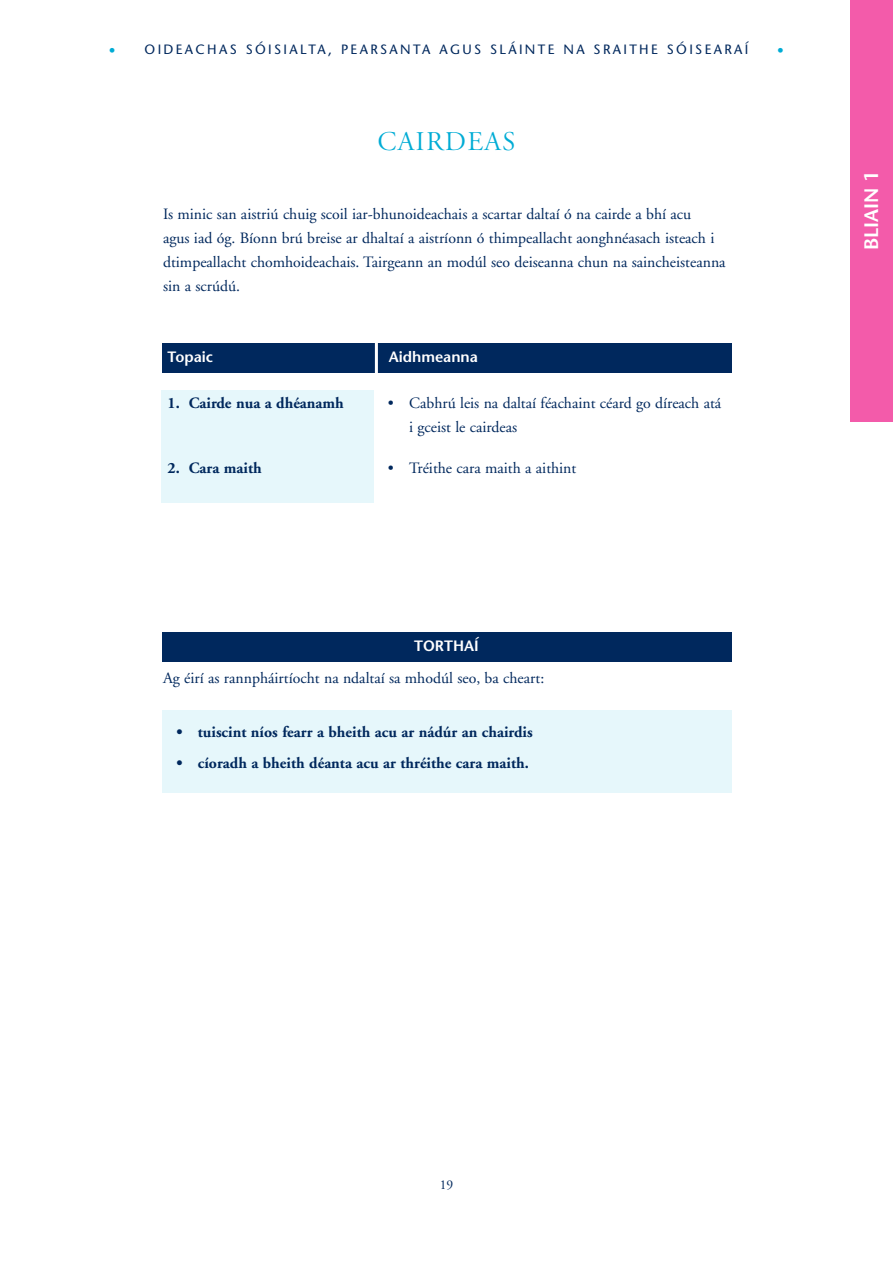
<style>
.page{position:relative;width:893px;height:1263px;background:#fff}
.page>*{position:absolute;margin:0;border:0;box-sizing:border-box;transform-origin:0 0}
.t1{font:27px "Adobe Garamond Titling";color:#00acd5}
.t2{font:600 19.5px "Stone Sans";color:#fff}
.t3{font:15.75px/24px "Adobe Garamond";color:#00285d}
.t4{font:700 15.75px "Adobe Garamond";color:#00285d}
.t5{font:600 15px "Stone Sans";color:#fff}
.t6{font:13.5px "Stone Sans";letter-spacing:.175em;color:#00285d}
.t7{font:13.5px "Adobe Garamond";color:#00285d}
.t8{font:13.5px "Stone Sans";color:#00acd5}
.s1{color:#00acd5}
</style>
<div class="page">
<div style="left:850px;top:0;width:43px;height:421px;background:#f35baa"></div>
<div style="left:162px;top:343px;width:569px;height:30px;background:#00285d"></div>
<hr style="left:375px;top:336px;width:3px;height:38px;background:#fff">
<div style="left:162px;top:390px;width:212px;height:112px;background:#e6f7fb"></div>
<div style="left:162px;top:632px;width:569px;height:30px;background:#00285d"></div>
<div style="left:162px;top:711px;width:569px;height:82px;background:#e6f7fb"></div>
<p class="t6" style="left:109px;top:41px;width:641px"><span class="s1">•</span> OIDEACHAS SÓISIALTA, PEARSANTA AGUS SLÁINTE NA SRAITHE SÓISEARAÍ</p>
<p class="t8" style="left:777px;top:43px;width:8px">•</p>
<h1 class="t1" style="left:377px;top:126px;width:39px">CAIRDEAS</h1>
<p class="t3" style="left:163px;top:203px;width:564px">Is minic san aistriú chuig scoil iar-bhunoideachais a scartar daltaí ó na cairde a bhí acu<br>agus iad óg. Bíonn brú breise ar dhaltaí a aistríonn ó thimpeallacht aonghnéasach isteach i dtimpeallacht chomhoideachais. Tairgeann an modúl seo deiseanna chun na saincheisteanna sin a scrúdú.</p>
<p class="t5" style="left:168px;top:348px;width:47px">Topaic</p>
<p class="t5" style="left:389px;top:348px;width:91px">Aidhmeanna</p>
<p class="t4" style="left:168px;top:394px;width:178px">1. Cairde nua a dhéanamh</p>
<p class="t3" style="left:409px;top:391px;width:314px;text-indent:-21px">• Cabhrú leis na daltaí féachaint céard go díreach atá i gceist le cairdeas</p>
<p class="t3" style="left:388px;top:456px;width:190px">• Tréithe cara maith a aithint</p>
<p class="t4" style="left:168px;top:459px;width:96px">2. Cara maith</p>
<p class="t5" style="left:414px;top:637px;width:20px">Tort</p>
<p class="t5" style="left:453px;top:637px;width:27px">haí</p>
<p class="t3" style="left:163px;top:666px;width:383px">Ag éirí as rannpháirtíocht na ndaltaí sa mhodúl seo, ba cheart:</p>
<p class="t4" style="left:177px;top:724px;width:358px">• tuiscint níos fearr a bheith acu ar nádúr an chairdis</p>
<p class="t4" style="left:177px;top:754px;width:354px">• cíoradh a bheith déanta acu ar thréithe cara maith.</p>
<p class="t2" style="left:859px;top:250px;width:81px;rotate:-90deg">Bliain 1</p>
<p class="t7" style="left:440px;top:1178px;width:15px">19</p>
</div>
